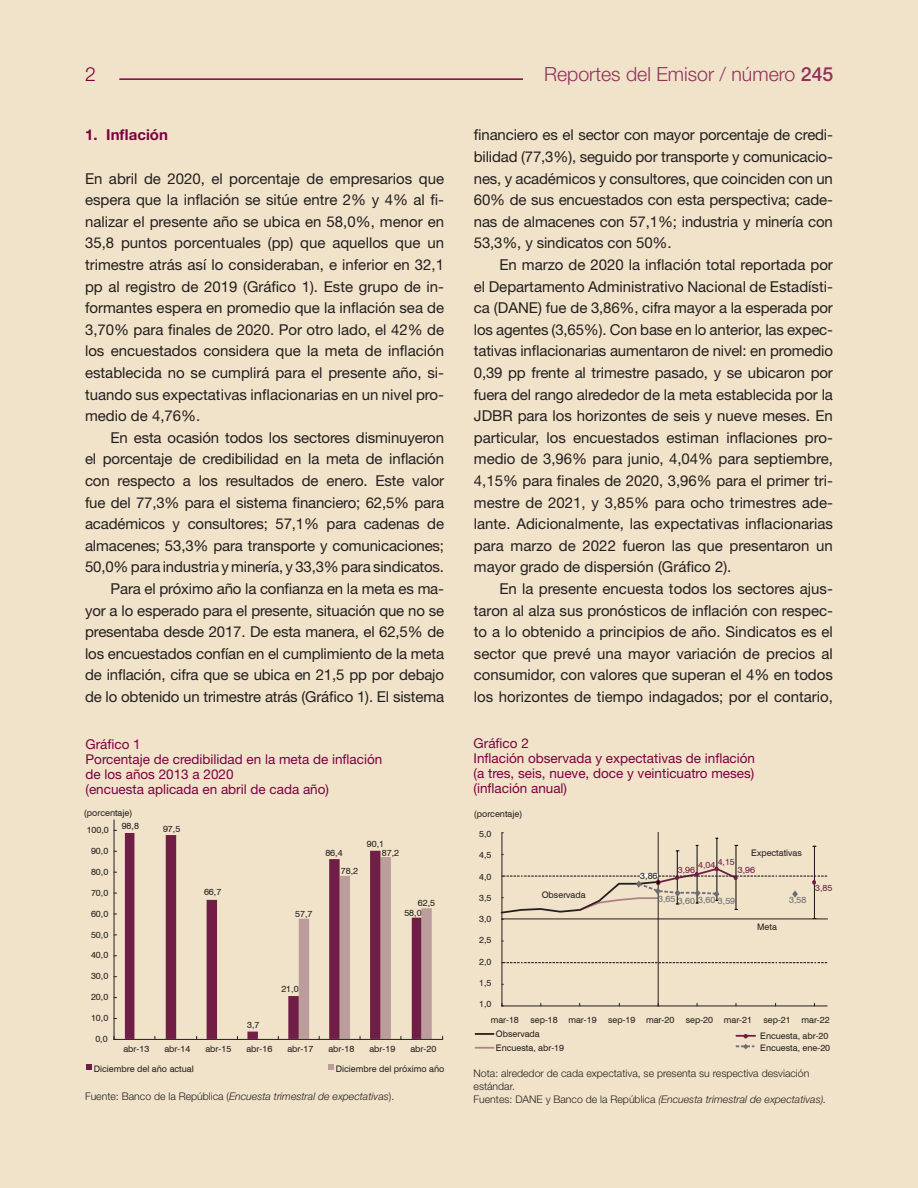
<style>
.page{position:relative;width:918px;height:1188px;background:#f1e3c9}
.page>*{position:absolute;margin:0;border:0;box-sizing:border-box;transform-origin:0 0}
.t1{font:300 19.5px "Helvetica Neue LT Std";color:#932f5c}
.t2{font:300 19.5px "Helvetica Neue LT Std";color:#7c0040}
.Cuerpo_de_texto{font:15px/21.6px "Helvetica Neue LT Std";letter-spacing:-.01em;color:#231f20;text-align:justify}
.Cuerpo_texto_sin_ind{font:15px/21.6px "Helvetica Neue LT Std";color:#231f20;text-align:justify}
.t3{font:700 15px "Helvetica Neue LT Std";color:#7c0040}
.Gráfico_título{font:13.5px/15px "Helvetica Neue LT Std";color:#7c0040}
.Fuente_gráficos_cuad{font:italic 300 10.5px "Helvetica Neue LT Std";color:#231f20}
.Fuente_gráficos_cuad-2{font:300 10.5px/12.6px "Helvetica Neue LT Std";color:#231f20}
.t4{font:9px "Swiss 721 BT";color:#231f20}
.t5{font:9px "Swiss 721 BT";color:#701e45}
.t6{font:9px "Swiss 721 BT";color:#6c6d70}
.s1{font-weight:500}
.s2{font-style:normal}
</style>
<div class="page">
<hr style="left:119px;top:78px;width:404px;height:2px;background:#7c0040">
<svg style="left:475px;top:1033px;width:19px;height:2px"></svg>
<svg style="left:475px;top:1047px;width:19px;height:2px"></svg>
<svg style="left:736px;top:1034px;width:19px;height:4px"></svg>
<svg style="left:736px;top:1044px;width:18px;height:5px"></svg>
<hr style="left:717px;top:838px;width:1px;height:31px;background:#030505">
<hr style="left:502px;top:833px;width:1px;height:173px;background:#231f20">
<hr style="left:502px;top:1006px;width:325px;height:1px;background:#231f20">
<hr style="left:658px;top:832px;width:1px;height:174px;background:#231f20">
<svg style="left:502px;top:962px;width:325px;height:1px"></svg>
<hr style="left:502px;top:919px;width:326px;height:1px;background:#231f20">
<svg style="left:500px;top:845px;width:327px;height:75px"></svg>
<svg style="left:86px;top:1064px;width:6px;height:6px"></svg>
<svg style="left:328px;top:1064px;width:6px;height:6px"></svg>
<svg style="left:125px;top:833px;width:256px;height:206px"></svg>
<hr style="left:114px;top:820px;width:1px;height:219px;background:#231f20">
<hr style="left:114px;top:1039px;width:329px;height:1px;background:#231f20">
<svg style="left:299px;top:857px;width:133px;height:182px"></svg>
<h1 class="t2" style="left:85px;top:63px;width:12px">2</h1>
<h1 class="t1" style="left:544px;top:62px;width:291px">Reportes del Emisor / número <span class="s1">245</span></h1>
<p class="t3" style="left:85px;top:126px;width:84px">1. Inflación</p>
<p class="Cuerpo_texto_sin_ind" style="left:85px;top:167px;width:361px">En abril de 2020, el porcentaje de empresarios que espera que la inflación se sitúe entre 2% y 4% al fi&shy;nalizar el presente año se ubica en 58,0%, menor en 35,8 puntos porcentuales (pp) que aquellos que un trimestre atrás así lo consideraban, e inferior en 32,1 pp al registro de 2019 (Gráfico 1). Este grupo de in&shy;formantes espera en promedio que la inflación sea de 3,70% para finales de 2020. Por otro lado, el 42% de los encuestados considera que la meta de inflación establecida no se cumplirá para el presente año, si&shy;tuando sus expectativas inflacionarias en un nivel pro&shy;medio de 4,76%.</p>
<p class="Cuerpo_de_texto" style="left:85px;top:426px;width:361px;text-indent:26px">En esta ocasión todos los sectores disminuyeron el porcentaje de credibilidad en la meta de inflación con respecto a los resultados de enero. Este valor fue del 77,3% para el sistema financiero; 62,5% para académicos y consultores; 57,1% para cadenas de almacenes; 53,3% para transporte y comunicaciones; 50,0% para industria y minería, y 33,3% para sindicatos.</p>
<p class="Cuerpo_de_texto" style="left:85px;top:578px;width:361px;text-indent:26px">Para el próximo año la confianza en la meta es ma&shy;yor a lo esperado para el presente, situación que no se presentaba desde 2017. De esta manera, el 62,5% de los encuestados confían en el cumplimiento de la meta de inflación, cifra que se ubica en 21,5 pp por debajo de lo obtenido un trimestre atrás (Gráfico 1). El sistema</p>
<p class="Gráfico_título" style="left:86px;top:736px;width:298px">Gráfico 1<br>Porcentaje de credibilidad en la meta de inflación</p>
<p class="Gráfico_título" style="left:86px;top:766px;width:150px">de los años 2013 a 2020</p>
<p class="Gráfico_título" style="left:86px;top:781px;width:245px">(encuesta aplicada en abril de cada año)</p>
<p class="Cuerpo_de_texto" style="left:474px;top:124px;width:361px">financiero es el sector con mayor porcentaje de credi&shy;bilidad (77,3%), seguido por transporte y comunicacio&shy;nes, y académicos y consultores, que coinciden con un 60% de sus encuestados con esta perspectiva; cade&shy;nas de almacenes con 57,1%; industria y minería con 53,3%, y sindicatos con 50%.</p>
<p class="Cuerpo_de_texto" style="left:474px;top:254px;width:361px;text-indent:26px">En marzo de 2020 la inflación total reportada por el Departamento Administrativo Nacional de Estadísti&shy;ca (DANE) fue de 3,86%, cifra mayor a la esperada por los agentes (3,65%). Con base en lo anterior, las expec&shy;tativas inflacionarias aumentaron de nivel: en promedio 0,39 pp frente al trimestre pasado, y se ubicaron por fuera del rango alrededor de la meta establecida por la JDBR para los horizontes de seis y nueve meses. En particular, los encuestados estiman inflaciones pro&shy;medio de 3,96% para junio, 4,04% para septiembre, 4,15% para finales de 2020, 3,96% para el primer tri&shy;mestre de 2021, y 3,85% para ocho trimestres ade&shy;lante. Adicionalmente, las expectativas inflacionarias para marzo de 2022 fueron las que presentaron un mayor grado de dispersión (Gráfico 2).</p>
<p class="Cuerpo_de_texto" style="left:474px;top:578px;width:361px;text-indent:26px">En la presente encuesta todos los sectores ajus&shy;taron al alza sus pronósticos de inflación con respec&shy;to a lo obtenido a principios de año. Sindicatos es el sector que prevé una mayor variación de precios al consumidor, con valores que superan el 4% en todos los horizontes de tiempo indagados; por el contario,</p>
<p class="Gráfico_título" style="left:474px;top:736px;width:283px">Gráfico 2<br>Inflación observada y expectativas de inflación</p>
<p class="Gráfico_título" style="left:474px;top:766px;width:282px">(a tres, seis, nueve, doce y veinticuatro meses)</p>
<p class="Gráfico_título" style="left:474px;top:781px;width:95px">(inflación anual)</p>
<p class="t4" style="left:84px;top:807px;width:50px">(porcentaje)</p>
<p class="t4" style="left:474px;top:809px;width:50px">(porcentaje)</p>
<p class="t4" style="left:87px;top:824px;width:24px">100,0</p>
<p class="t4" style="left:122px;top:821px;width:19px">98,8</p>
<p class="t4" style="left:163px;top:823px;width:19px">97,5</p>
<p class="t4" style="left:479px;top:828px;width:14px">5,0</p>
<p class="t4" style="left:91px;top:845px;width:19px">90,0</p>
<p class="t4" style="left:91px;top:866px;width:19px">80,0</p>
<p class="t4" style="left:325px;top:847px;width:19px">86,4</p>
<p class="t4" style="left:341px;top:865px;width:19px">78,2</p>
<p class="t4" style="left:367px;top:838px;width:19px">90,1</p>
<p class="t4" style="left:382px;top:848px;width:19px">87,2</p>
<p class="t4" style="left:479px;top:850px;width:14px">4,5</p>
<p class="t4" style="left:479px;top:871px;width:14px">4,0</p>
<p class="t4" style="left:640px;top:871px;width:19px">3,86</p>
<p class="t4" style="left:751px;top:847px;width:52px">Expectativas</p>
<p class="t5" style="left:698px;top:858px;width:38px">4,04 4,15</p>
<p class="t5" style="left:678px;top:865px;width:19px">3,96</p>
<p class="t5" style="left:738px;top:865px;width:19px">3,96</p>
<p class="t4" style="left:91px;top:887px;width:19px">70,0</p>
<p class="t4" style="left:91px;top:908px;width:19px">60,0</p>
<p class="t4" style="left:91px;top:929px;width:19px">50,0</p>
<p class="t4" style="left:204px;top:886px;width:19px">66,7</p>
<p class="t4" style="left:418px;top:897px;width:19px">62,5</p>
<p class="t4" style="left:295px;top:908px;width:19px">57,7</p>
<p class="t4" style="left:404px;top:907px;width:19px">58,0</p>
<p class="t4" style="left:479px;top:892px;width:14px">3,5</p>
<p class="t4" style="left:479px;top:914px;width:14px">3,0</p>
<p class="t4" style="left:479px;top:935px;width:14px">2,5</p>
<p class="t4" style="left:542px;top:890px;width:46px">Observada</p>
<p class="t6" style="left:658px;top:895px;width:79px">3,65 3,60 3,60 3,59</p>
<p class="t6" style="left:789px;top:894px;width:19px">3,58</p>
<p class="t4" style="left:757px;top:921px;width:21px">Meta</p>
<p class="t5" style="left:815px;top:882px;width:19px">3,85</p>
<p class="t4" style="left:91px;top:950px;width:19px">40,0</p>
<p class="t4" style="left:479px;top:956px;width:14px">2,0</p>
<p class="t4" style="left:91px;top:971px;width:19px">30,0</p>
<p class="t4" style="left:91px;top:992px;width:19px">20,0</p>
<p class="t4" style="left:281px;top:983px;width:19px">21,0</p>
<p class="t4" style="left:479px;top:977px;width:14px">1,5</p>
<p class="t4" style="left:479px;top:999px;width:14px">1,0</p>
<p class="t4" style="left:91px;top:1012px;width:19px">10,0</p>
<p class="t4" style="left:95px;top:1033px;width:14px">0,0</p>
<p class="t4" style="left:247px;top:1020px;width:14px">3,7</p>
<p class="t4" style="left:123px;top:1044px;width:27px">abr-13</p>
<p class="t4" style="left:164px;top:1044px;width:27px">abr-14</p>
<p class="t4" style="left:205px;top:1044px;width:27px">abr-15</p>
<p class="t4" style="left:246px;top:1044px;width:27px">abr-16</p>
<p class="t4" style="left:287px;top:1044px;width:27px">abr-17</p>
<p class="t4" style="left:328px;top:1044px;width:27px">abr-18</p>
<p class="t4" style="left:369px;top:1044px;width:27px">abr-19</p>
<p class="t4" style="left:410px;top:1044px;width:27px">abr-20</p>
<p class="t4" style="left:491px;top:1015px;width:30px">mar-18</p>
<p class="t4" style="left:530px;top:1015px;width:68px">sep-18 mar-19</p>
<p class="t4" style="left:608px;top:1015px;width:68px">sep-19 mar-20</p>
<p class="t4" style="left:686px;top:1015px;width:68px">sep-20 mar-21</p>
<p class="t4" style="left:763px;top:1015px;width:68px">sep-21 mar-22</p>
<p class="t4" style="left:496px;top:1029px;width:46px">Observada</p>
<p class="t4" style="left:496px;top:1042px;width:70px">Encuesta, abr-19</p>
<p class="t4" style="left:760px;top:1030px;width:70px">Encuesta, abr-20</p>
<p class="t4" style="left:760px;top:1042px;width:71px">Encuesta, ene-20</p>
<p class="t4" style="left:94px;top:1063px;width:102px">Diciembre del año actual</p>
<p class="t4" style="left:336px;top:1063px;width:110px">Diciembre del próximo año</p>
<p class="Fuente_gráficos_cuad" style="left:85px;top:1090px;width:311px"><span class="s2">Fuente: Banco de la República (</span>Encuesta trimestral de expectativas<span class="s2">).</span></p>
<p class="Fuente_gráficos_cuad-2" style="left:474px;top:1067px;width:337px">Nota: alrededor de cada expectativa, se presenta su respectiva desviación estándar.</p>
<p class="Fuente_gráficos_cuad" style="left:474px;top:1093px;width:354px"><span class="s2">Fuentes: DANE y Banco de la República</span> (Encuesta trimestral de expectativas).</p>
</div>
